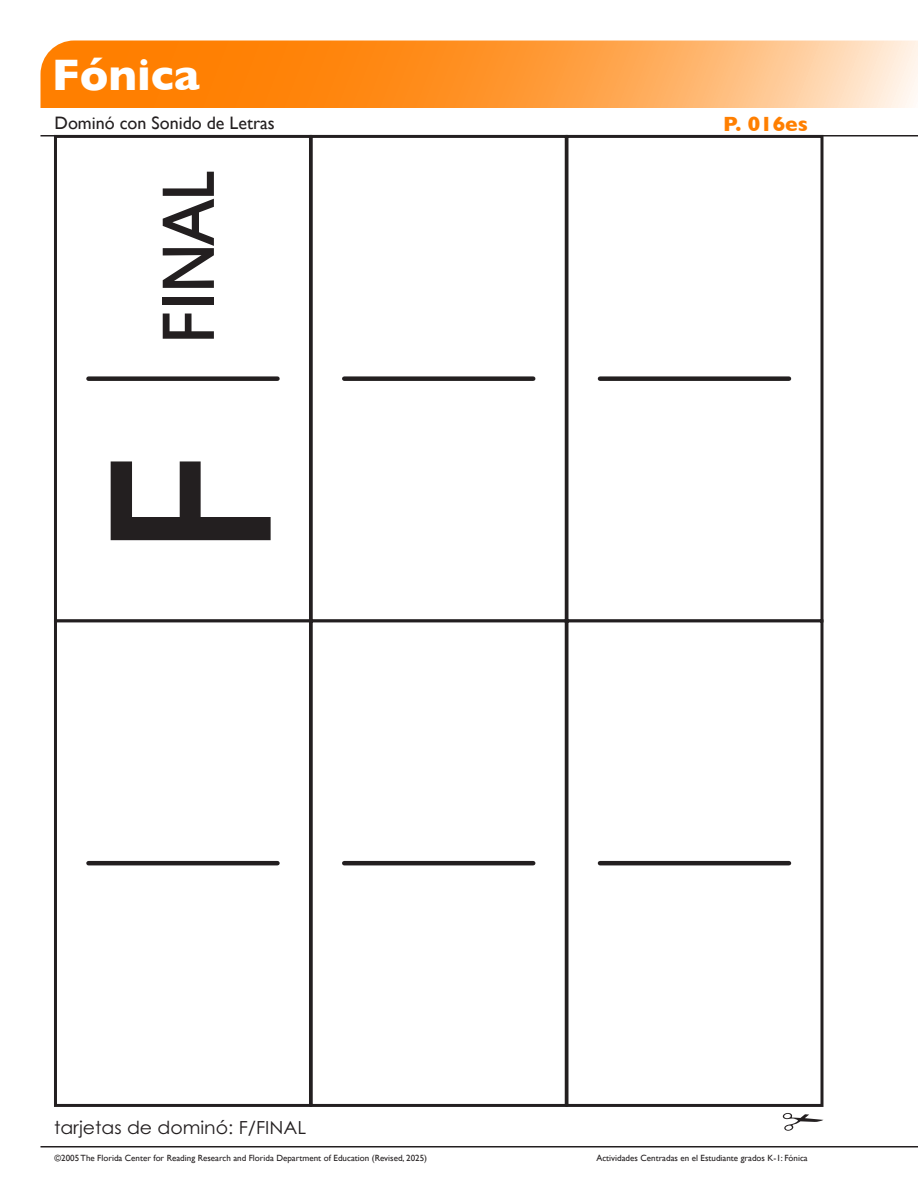
<style>
.page{position:relative;width:918px;height:1188px;background:#fff}
.page>*{position:absolute;margin:0;border:0;box-sizing:border-box;transform-origin:0 0}
.t1{font:500 225px "Avant Garde IT Cby BT";color:#231f20}
.t2{font:500 72px "Avant Garde IT Cby BT";color:#231f20}
.t3{font:700 45px "Gill Sans";color:#fff}
.t4{font:700 21px "Gill Sans";color:#ff7f00}
.t5{font:18px "Century Gothic Pro";color:#231f20;scale:1.05 1}
.Activity_Name{font:18px "Gill Sans";color:#231f20}
.t6{font:9px "Gill Sans";color:#231f20}
</style>
<div class="page">
<svg style="left:40px;top:40px;width:878px;height:68px;background:#ffa144"></svg>
<hr style="left:40px;top:135px;width:878px;height:1px;background:#231f20">
<hr style="left:40px;top:1146px;width:878px;height:2px;background:#231f20">
<svg style="left:783px;top:1113px;width:40px;height:18px"></svg>
<div style="left:565px;top:135px;width:258px;height:487px;border:3px solid #231f20"></div>
<div style="left:310px;top:135px;width:258px;height:487px;border:3px solid #231f20"></div>
<div style="left:310px;top:619px;width:258px;height:488px;border:3px solid #231f20"></div>
<div style="left:565px;top:619px;width:258px;height:488px;border:3px solid #231f20"></div>
<div style="left:54px;top:135px;width:258px;height:487px;border:3px solid #231f20"></div>
<div style="left:54px;top:619px;width:258px;height:488px;border:3px solid #231f20"></div>
<div style="left:88px;top:376px;width:189px;height:5px;background:#231f20"></div>
<div style="left:344px;top:376px;width:189px;height:5px;background:#231f20"></div>
<hr style="left:344px;top:861px;width:189px;height:4px;background:#231f20">
<div style="left:600px;top:376px;width:189px;height:5px;background:#231f20"></div>
<hr style="left:600px;top:861px;width:189px;height:4px;background:#231f20">
<hr style="left:88px;top:861px;width:189px;height:4px;background:#231f20">
<h3 class="t3" style="left:52px;top:39px;width:149px">Fónica</h3>
<p class="Activity_Name" style="left:55px;top:112px;width:222px">Dominó con Sonido de Letras</p>
<p class="t4" style="left:723px;top:107px;width:86px">P. 016es</p>
<p class="t2" style="left:145px;top:343px;width:174px;rotate:-90deg">FINAL</p>
<p class="t1" style="left:54px;top:554px;width:109px;rotate:-90deg">F</p>
<p class="t5" style="left:54px;top:1117px;width:242px">tarjetas de dominó: F/FINAL</p>
<p class="t6" style="left:55px;top:1152px;width:374px">©2005 The Florida Center for Reading Research and Florida Department of Education (Revised, 2025)</p>
<p class="t6" style="left:596px;top:1152px;width:213px">Actividades Centradas en el Estudiante grados K-1: Fónica</p>
</div>
